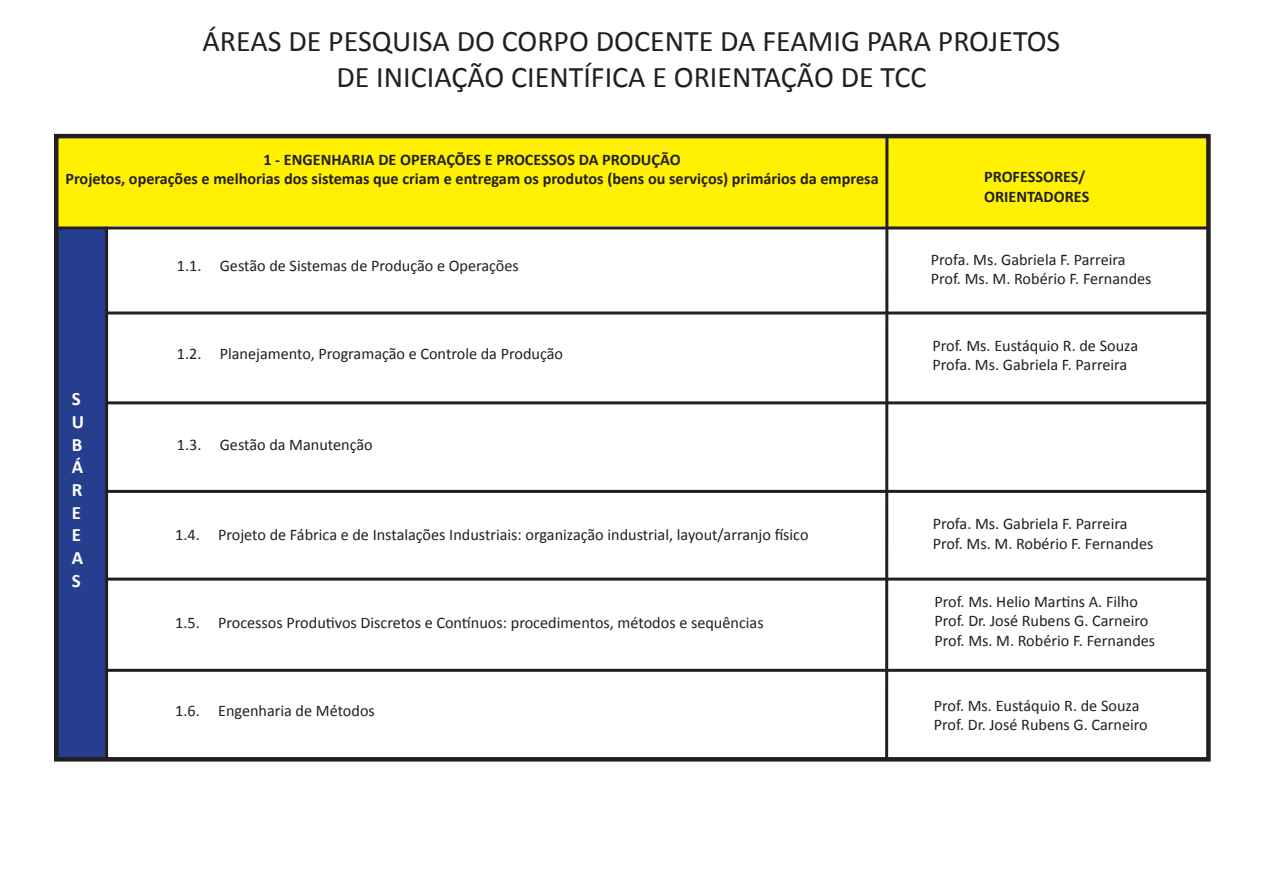
<style>
.page{position:relative;width:1263px;height:893px;background:#fff}
.page>*{position:absolute;margin:0;border:0;box-sizing:border-box;transform-origin:0 0}
.t1{font:30px/36px "Calibri";color:#231f20;text-align:center}
.t2{font:700 18.9px/22.6px "Calibri";color:#fff}
.t3{font:16.2px/19.5px "Calibri";color:#231f20}
.t4{font:700 16.2px/19.5px "Calibri";color:#231f20}
</style>
<div class="page">
<div style="left:57px;top:135px;width:1150px;height:93px;background:#fff101"></div>
<div style="left:56px;top:229px;width:49px;height:531px;background:#253f8e"></div>
<hr style="left:105px;top:401px;width:1102px;height:3px;background:#231f20">
<hr style="left:105px;top:311px;width:1102px;height:3px;background:#231f20">
<hr style="left:107px;top:490px;width:1100px;height:3px;background:#231f20">
<hr style="left:105px;top:578px;width:1102px;height:3px;background:#231f20">
<hr style="left:105px;top:669px;width:1102px;height:3px;background:#231f20">
<hr style="left:56px;top:226px;width:1151px;height:3px;background:#231f20">
<hr style="left:885px;top:135px;width:3px;height:625px;background:#231f20">
<hr style="left:105px;top:227px;width:3px;height:533px;background:#231f20">
<div style="left:54px;top:134px;width:1157px;height:628px;border:4px solid #231f20"></div>
<h1 class="t1" style="left:202px;top:21px;width:859px">ÁREAS DE PESQUISA DO CORPO DOCENTE DA FEAMIG PARA PROJETOS<br>DE INICIAÇÃO CIENTÍFICA E ORIENTAÇÃO DE TCC</h1>
<p class="t4" style="left:65px;top:149px;width:815px;text-align:center">1 - ENGENHARIA DE OPERAÇÕES E PROCESSOS DA PRODUÇÃO<br>Projetos, operações e melhorias dos sistemas que criam e entregam os produtos (bens ou serviços) primários da empresa</p>
<p class="t4" style="left:984px;top:166px;width:107px">PROFESSORES/<br>ORIENTADORES</p>
<p class="t3" style="left:177px;top:255px;width:343px">1.1. Gestão de Sistemas de Produção e Operações</p>
<p class="t3" style="left:931px;top:249px;width:222px">Profa. Ms. Gabriela F. Parreira<br>Prof. Ms. M. Robério F. Fernandes</p>
<p class="t2" style="left:72px;top:387px;width:14px">S<br>U<br>B<br>Á<br>R<br>E<br>E<br>A<br>S</p>
<p class="t3" style="left:177px;top:343px;width:388px">1.2. Planejamento, Programação e Controle da Produção</p>
<p class="t3" style="left:932px;top:335px;width:207px">Prof. Ms. Eustáquio R. de Souza<br>Profa. Ms. Gabriela F. Parreira</p>
<p class="t3" style="left:177px;top:434px;width:197px">1.3. Gestão da Manutenção</p>
<p class="t3" style="left:175px;top:524px;width:635px">1.4. Projeto de Fábrica e de Instalações Industriais: organização industrial, layout/arranjo físico</p>
<p class="t3" style="left:175px;top:612px;width:590px">1.5. Processos Produtivos Discretos e Contínuos: procedimentos, métodos e sequências</p>
<p class="t3" style="left:933px;top:513px;width:222px">Profa. Ms. Gabriela F. Parreira<br>Prof. Ms. M. Robério F. Fernandes</p>
<p class="t3" style="left:934px;top:591px;width:222px">Prof. Ms. Helio Martins A. Filho<br>Prof. Dr. José Rubens G. Carneiro<br>Prof. Ms. M. Robério F. Fernandes</p>
<p class="t3" style="left:175px;top:700px;width:201px">1.6. Engenharia de Métodos</p>
<p class="t3" style="left:934px;top:695px;width:215px">Prof. Ms. Eustáquio R. de Souza<br>Prof. Dr. José Rubens G. Carneiro</p>
</div>
